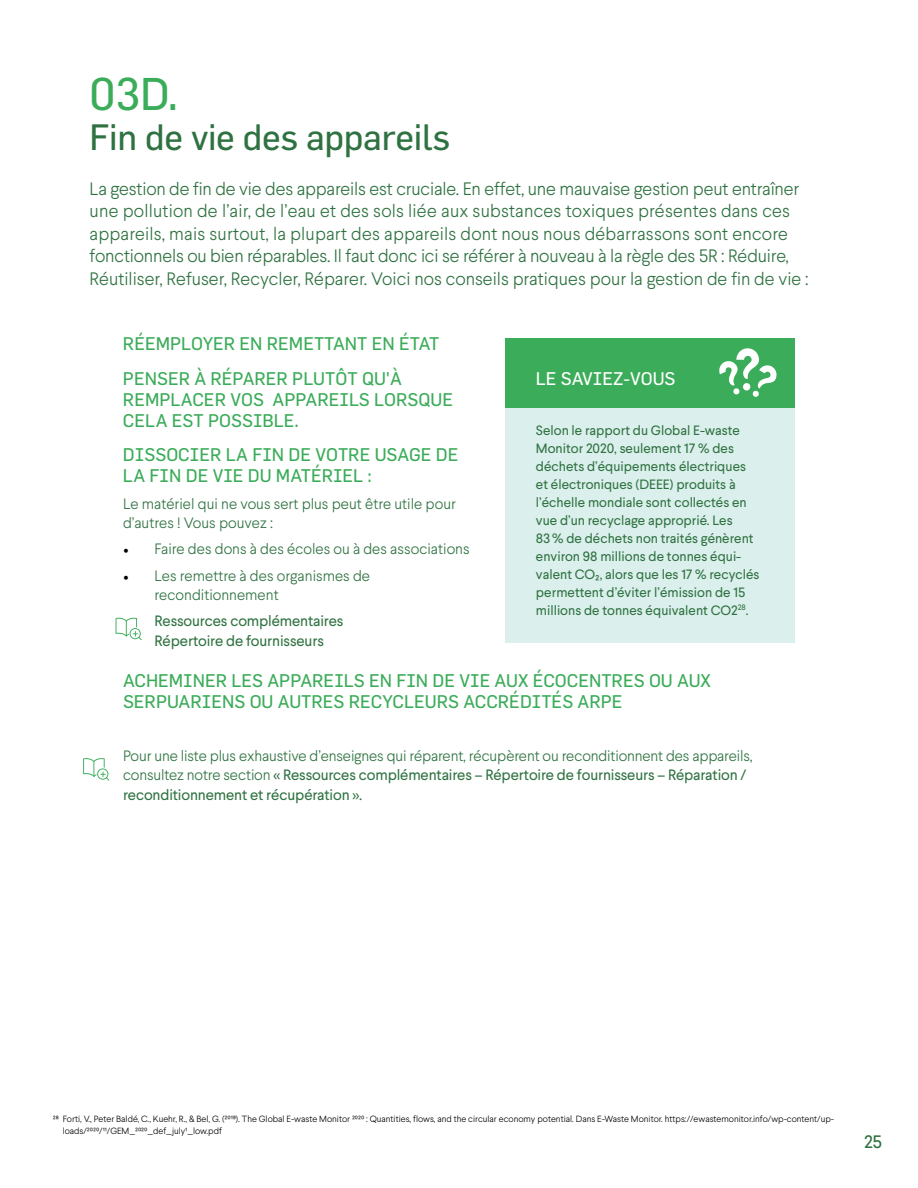
<style>
.page{position:relative;width:918px;height:1188px;background:#fff}
.page>*{position:absolute;margin:0;border:0;box-sizing:border-box;transform-origin:0 0}
.t1{font:45px "Flama";color:#3bac59}
.t2{font:36px "Flama";letter-spacing:-.01em;color:#2f7241}
.t3{font:300 18px/22.5px "Larsseit";color:#2f7241}
.t4{font:18px/21px "Flama";color:#3bac59}
.t5{font:18px "Flama";color:#fff}
.t6{font:18px "Larsseit";color:#2f7241}
.t7{font:300 15px/19.5px "Larsseit";color:#2f7241}
.t8{font:15px/19.5px "Larsseit";letter-spacing:-.01em;color:#2f7241}
.t9{font:13.5px/18px "Larsseit";color:#2f7241}
.t10{font:300 9px/12px "Larsseit";color:#000}
.s1{font-family:"Minion Pro";font-weight:400;color:#000}
.s2{font-weight:400}
</style>
<div class="page">
<div style="left:505px;top:340px;width:289px;height:303px;background:#dbefec"></div>
<div style="left:505px;top:339px;width:289px;height:69px;background:#3bac59"></div>
<svg style="left:719px;top:348px;width:58px;height:49px"></svg>
<svg style="left:116px;top:617px;width:26px;height:23px"></svg>
<svg style="left:83px;top:758px;width:26px;height:23px"></svg>
<h1 class="t1" style="left:90px;top:67px;width:90px">03D.</h1>
<h2 class="t2" style="left:90px;top:115px;width:362px">Fin de vie des appareils</h2>
<p class="t3" style="left:90px;top:177px;width:721px">La gestion de fin de vie des appareils est cruciale. En effet, une mauvaise gestion peut entraîner une pollution de l’air, de l’eau et des sols liée aux substances toxiques présentes dans ces appareils, mais surtout, la plupart des appareils dont nous nous débarrassons sont encore fonctionnels ou bien réparables. Il faut donc ici se référer à nouveau à la règle des 5R : Réduire, Réutiliser, Refuser, Recycler, Réparer. Voici nos conseils pratiques pour la gestion de fin de vie :</p>
<p class="t4" style="left:123px;top:326px;width:318px;line-height:34.5px">RÉEMPLOYER EN REMETTANT EN ÉTAT<br>PENSER À RÉPARER PLUTÔT QU'À</p>
<p class="t4" style="left:123px;top:388px;width:332px">REMPLACER VOS APPAREILS LORSQUE<br>CELA EST POSSIBLE.</p>
<p class="t4" style="left:123px;top:444px;width:337px">DISSOCIER LA FIN DE VOTRE USAGE DE<br>LA FIN DE VIE DU MATÉRIEL :</p>
<p class="t7" style="left:123px;top:493px;width:335px">Le matériel qui ne vous sert plus peut être utile pour d’autres ! Vous pouvez :</p>
<p class="t7" style="left:123px;top:539px;width:348px"><span class="s1">•</span> Faire des dons à des écoles ou à des associations</p>
<p class="t7" style="left:154px;top:565px;width:217px;text-indent:-32px"><span class="s1">•</span> Les remettre à des organismes de reconditionnement</p>
<p class="t8" style="left:154px;top:611px;width:191px">Ressources complémentaires<br>Répertoire de fournisseurs</p>
<p class="t4" style="left:123px;top:670px;width:589px">ACHEMINER LES APPAREILS EN FIN DE VIE AUX ÉCOCENTRES OU AUX<br>SERPUARIENS OU AUTRES RECYCLEURS ACCRÉDITÉS ARPE</p>
<p class="t5" style="left:536px;top:368px;width:141px">LE SAVIEZ-VOUS</p>
<p class="t9" style="left:536px;top:421px;width:225px">Selon le rapport du Global E-waste Monitor 2020, seulement 17 % des déchets d’équipements électriques et électroniques (DEEE) produits à l’échelle mondiale sont collectés en vue d’un recyclage approprié. Les 83% de déchets non traités génèrent environ 98 millions de tonnes équi&shy;valent CO2, alors que les 17 % recyclés permettent d’éviter l’émission de 15 millions de tonnes équivalent CO2<sup>28</sup>.</p>
<p class="t7" style="left:123px;top:745px;width:631px">Pour une liste plus exhaustive d’enseignes qui réparent, récupèrent ou reconditionnent des appareils, consultez notre section <span class="s2">« Ressources complémentaires – Répertoire de fournisseurs – Réparation / reconditionnement et récupération ».</span></p>
<p class="t10" style="left:63px;top:1113px;width:773px;text-indent:-10px">28 Forti, V., Peter Baldé, C., Kuehr, R., &amp; Bel, G. (2019). The Global E-waste Monitor 2020 : Quantities, flows, and the circular economy potential. Dans E-Waste Monitor. https://ewastemonitor.info/wp-content/up&shy;loads/2020/11/GEM_2020_def_july1_low.pdf</p>
<p class="t6" style="left:864px;top:1130px;width:20px">25</p>
</div>
